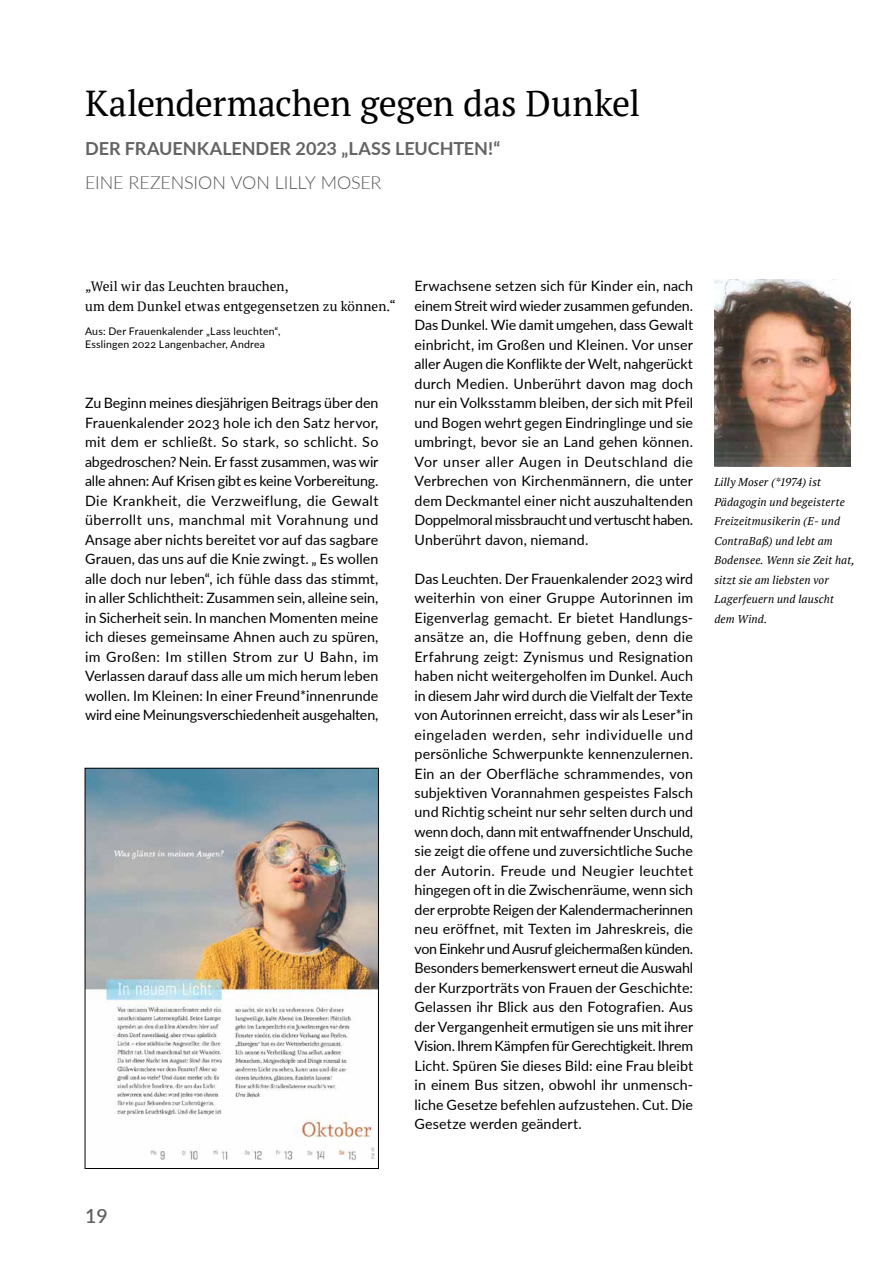
<style>
.page{position:relative;width:893px;height:1263px;background:#fff}
.page>*{position:absolute;margin:0;border:0;box-sizing:border-box;transform-origin:0 0}
.t1{font:36px "PT Serif";letter-spacing:-.01em;color:#000}
.t2{font:600 19.5px "Lato";color:#646363}
.t3{font:700 18px "Lato";letter-spacing:-.005em;color:#646363}
.t4{font:300 18px "Lato";letter-spacing:-.005em;color:#575756}
.t5{font:14.25px/19.5px "Lato";letter-spacing:-.005em;color:#000;text-align:justify}
.t6{font:13.5px/19.5px "PT Serif";letter-spacing:.005em;color:#000}
.t7{font:italic 11.25px/19.5px "PT Serif";letter-spacing:.015em;color:#000}
.t8{font:10.5px/13.5px "Lato";letter-spacing:.02em;color:#000}
</style>
<div class="page">
<img style="left:714px;top:280px;width:136px;height:187px">
<img style="left:87px;top:770px;width:290px;height:390px">
<div style="left:85px;top:768px;width:294px;height:401px;border:1px solid #000"></div>
<h1 class="t1" style="left:85px;top:79px;width:557px">Kalendermachen gegen das Dunkel</h1>
<p class="t3" style="left:85px;top:135px;width:417px">DER FRAUENKALENDER 2023 „LASS LEUCHTEN!“</p>
<p class="t4" style="left:85px;top:170px;width:298px">EINE REZENSION VON LILLY MOSER</p>
<p class="t6" style="left:85px;top:276px;width:312px">„Weil wir das Leuchten brauchen,<br>um dem Dunkel etwas entgegensetzen zu können.“</p>
<p class="t8" style="left:85px;top:324px;width:197px">Aus: Der Frauenkalender „Lass leuchten“,<br>Esslingen 2022 Langenbacher, Andrea</p>
<p class="t5" style="left:85px;top:393px;width:295px">Zu Beginn meines diesjährigen Beitrags über den Frauenkalender 2023 hole ich den Satz hervor, mit dem er schließt. So stark, so schlicht. So abgedroschen? Nein. Er fasst zusammen, was wir alle ahnen: Auf Krisen gibt es keine Vorbereitung.<br>Die Krankheit, die Verzweiflung, die Gewalt überrollt uns, manchmal mit Vorahnung und Ansage aber nichts bereitet vor auf das sagbare Grauen, das uns auf die Knie zwingt. „ Es wollen alle doch nur leben“, ich fühle dass das stimmt, in aller Schlichtheit: Zusammen sein, alleine sein, in Sicherheit sein. In manchen Momenten meine ich dieses gemeinsame Ahnen auch zu spüren, im Großen: Im stillen Strom zur U Bahn, im Verlassen darauf dass alle um mich herum leben wollen. Im Kleinen: In einer Freund*innenrunde wird eine Meinungsverschiedenheit ausgehalten,</p>
<p class="t5" style="left:415px;top:276px;width:280px">Erwachsene setzen sich für Kinder ein, nach einem Streit wird wieder zusammen gefunden.<br>Das Dunkel. Wie damit umgehen, dass Gewalt einbricht, im Großen und Kleinen. Vor unser aller Augen die Konflikte der Welt, nahgerückt durch Medien. Unberührt davon mag doch nur ein Volksstamm bleiben, der sich mit Pfeil und Bogen wehrt gegen Eindringlinge und sie umbringt, bevor sie an Land gehen können.<br>Vor unser aller Augen in Deutschland die Verbrechen von Kirchenmännern, die unter dem Deckmantel einer nicht auszuhaltenden Doppelmoral missbraucht und vertuscht haben.<br>Unberührt davon, niemand.</p>
<p class="t5" style="left:415px;top:568px;width:280px">Das Leuchten. Der Frauenkalender 2023 wird weiterhin von einer Gruppe Autorinnen im Eigenverlag gemacht. Er bietet Handlungs&shy;ansätze an, die Hoffnung geben, denn die Erfahrung zeigt: Zynismus und Resignation haben nicht weitergeholfen im Dunkel. Auch in diesem Jahr wird durch die Vielfalt der Texte von Autorinnen erreicht, dass wir als Leser*in eingeladen werden, sehr individuelle und persönliche Schwerpunkte kennenzulernen.<br>Ein an der Oberfläche schrammendes, von subjektiven Vorannahmen gespeistes Falsch und Richtig scheint nur sehr selten durch und wenn doch, dann mit entwaffnender Unschuld, sie zeigt die offene und zuversichtliche Suche der Autorin. Freude und Neugier leuchtet hingegen oft in die Zwischenräume, wenn sich der erprobte Reigen der Kalendermacherinnen neu eröffnet, mit Texten im Jahreskreis, die von Einkehr und Ausruf gleichermaßen künden.<br>Besonders bemerkenswert erneut die Auswahl der Kurzporträts von Frauen der Geschichte:<br>Gelassen ihr Blick aus den Fotografien. Aus der Vergangenheit ermutigen sie uns mit ihrer Vision. Ihrem Kämpfen für Gerechtigkeit. Ihrem Licht. Spüren Sie dieses Bild: eine Frau bleibt in einem Bus sitzen, obwohl ihr unmensch&shy;liche Gesetze befehlen aufzustehen. Cut. Die Gesetze werden geändert.</p>
<p class="t7" style="left:714px;top:472px;width:142px">Lilly Moser (*1974) ist<br>Pädagogin und begeisterte<br>Freizeitmusikerin (E- und<br>ContraBaß) und lebt am<br>Bodensee. Wenn sie Zeit hat, sitzt sie am liebsten vor<br>Lagerfeuern und lauscht dem Wind.</p>
<h2 class="t2" style="left:85px;top:1202px;width:24px">19</h2>
</div>
